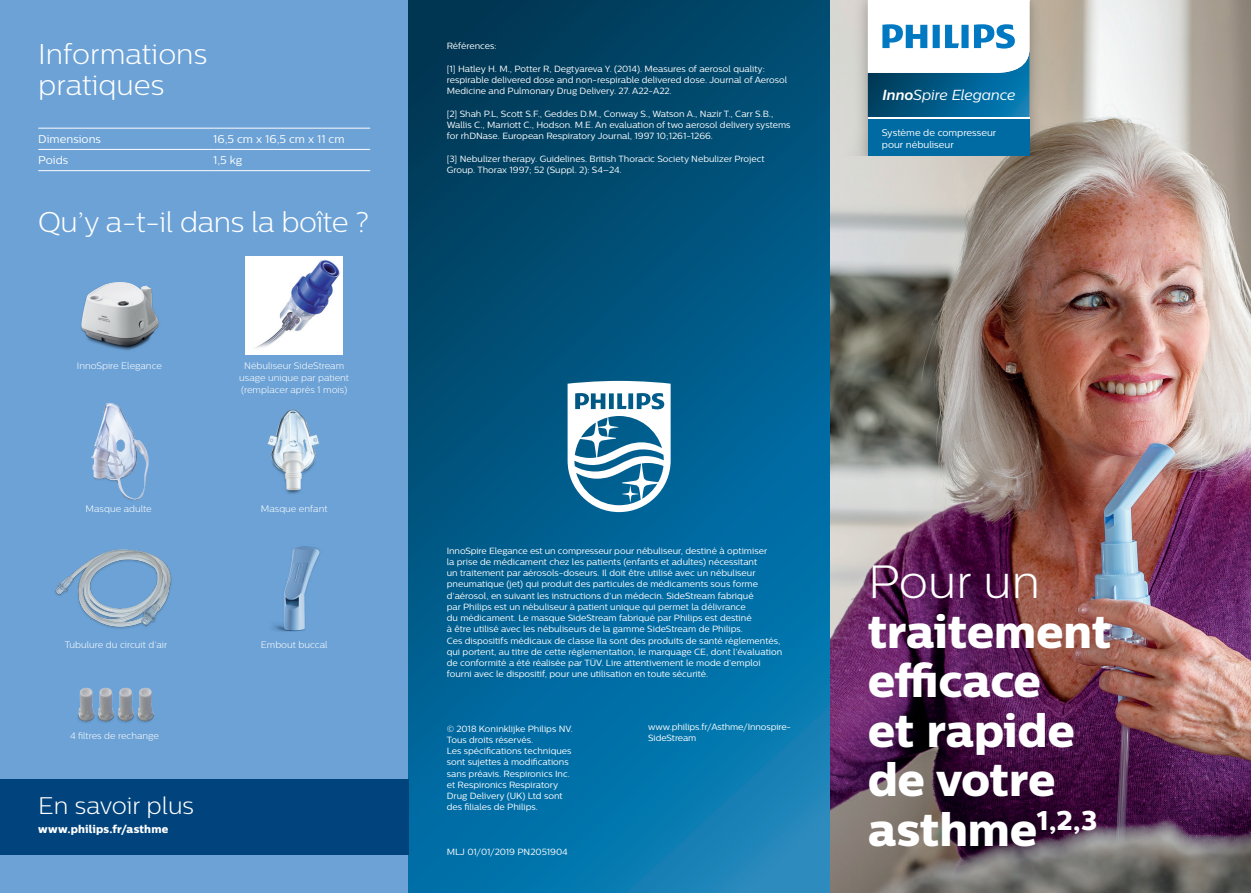
<style>
.page{position:relative;width:1251px;height:893px;background:#fff}
.page>*{position:absolute;margin:0;border:0;box-sizing:border-box;transform-origin:0 0}
.t1{font:46.5px/49.5px "Centrale Sans X Bold";color:#fff}
.t2{font:300 46.5px "Centrale Sans";color:#fff}
.t3{font:300 28.5px/31.5px "Centrale Sans";letter-spacing:-.005em;color:#fff}
.t4{font:300 24px "Centrale Sans";color:#fff}
.t5{font:italic 14.55px "Centrale Sans";letter-spacing:-.005em;color:#fff}
.t6{font:11.25px "Centrale Sans";color:#fff}
.t7{font:11.25px "Centrale Sans X Bold";letter-spacing:.015em;color:#fff}
.t8{font:9.6px/11.6px "Centrale Sans";color:#fff}
.t9{font:300 9.3px/11.7px "Centrale Sans";color:#fff;text-align:center}
.t10{font:9px/11.2px "Centrale Sans";color:#fff}
.s1{font-weight:700}
</style>
<div class="page">
<div style="left:0;top:0;width:408px;height:893px;background:#6ca2d6"></div>
<img style="left:829px;top:0;width:421px;height:893px">
<img style="left:848px;top:0;width:200px;height:100px">
<svg style="left:867px;top:1px;width:162px;height:99px"></svg>
<img style="left:848px;top:100px;width:200px;height:17px">
<img style="left:829px;top:117px;width:240px;height:39px">
<svg style="left:408px;top:0;width:421px;height:893px;background:#025d8b"></svg>
<svg style="left:567px;top:381px;width:103px;height:131px"></svg>
<hr style="left:38px;top:128px;width:175px;height:1px;background:#fff">
<hr style="left:213px;top:128px;width:157px;height:1px;background:#fff">
<hr style="left:38px;top:149px;width:175px;height:1px;background:#fff">
<hr style="left:213px;top:149px;width:157px;height:1px;background:#fff">
<hr style="left:38px;top:170px;width:175px;height:1px;background:#fff">
<hr style="left:213px;top:170px;width:157px;height:1px;background:#fff">
<img style="left:106px;top:346px;width:34px;height:5px">
<img style="left:91px;top:402px;width:58px;height:98px">
<img style="left:267px;top:409px;width:53px;height:85px">
<img style="left:55px;top:549px;width:117px;height:80px">
<img style="left:78px;top:687px;width:76px;height:36px">
<img style="left:81px;top:282px;width:78px;height:64px">
<img style="left:273px;top:546px;width:36px;height:86px">
<img style="left:284px;top:547px;width:36px;height:83px">
<hr style="left:867px;top:0;width:162px;height:1px;background:#fff">
<div style="left:0;top:779px;width:408px;height:76px;background:#01437c"></div>
<img style="left:245px;top:257px;width:97px;height:97px">
<h2 class="t3" style="left:38px;top:38px;width:170px">Informations pratiques</h2>
<p class="t10" style="left:446px;top:40px;width:51px">Références:</p>
<p class="t10" style="left:446px;top:63px;width:342px">[1] Hatley H. M., Potter R, Degtyareva Y. (2014). Measures of aerosol quality: respirable delivered dose and non-respirable delivered dose. Journal of Aerosol<br>Medicine and Pulmonary Drug Delivery. 27. A22-A22.</p>
<p class="t10" style="left:446px;top:108px;width:345px">[2] Shah P.L, Scott S.F., Geddes D.M., Conway S., Watson A., Nazir T., Carr S.B.,<br>Wallis C., Marriott C., Hodson. M.E. An evaluation of two aerosol delivery systems for rhDNase. European Respiratory Journal, 1997 10;1261-1266.</p>
<p class="t10" style="left:446px;top:153px;width:319px">[3] Nebulizer therapy. Guidelines. British Thoracic Society Nebulizer Project<br>Group. Thorax 1997; 52 (Suppl. 2): S4–24.</p>
<p class="t6" style="left:38px;top:133px;width:64px">Dimensions</p>
<p class="t6" style="left:213px;top:133px;width:133px">16,5 cm x 16,5 cm x 11 cm</p>
<p class="t6" style="left:38px;top:154px;width:31px">Poids</p>
<p class="t6" style="left:213px;top:154px;width:30px">1,5 kg</p>
<h2 class="t3" style="left:38px;top:206px;width:332px">Qu’y a-t-il dans la boîte ?</h2>
<p class="t9" style="left:77px;top:360px;width:87px">InnoSpire Elegance</p>
<p class="t9" style="left:239px;top:360px;width:111px">Nébuliseur SideStream usage unique par patient (remplacer après 1 mois)</p>
<p class="t9" style="left:86px;top:503px;width:68px">Masque adulte</p>
<p class="t9" style="left:261px;top:503px;width:68px">Masque enfant</p>
<p class="t9" style="left:65px;top:639px;width:104px">Tubulure du circuit d’air</p>
<p class="t9" style="left:261px;top:639px;width:68px">Embout buccal</p>
<p class="t9" style="left:70px;top:730px;width:90px">4 filtres de rechange</p>
<h3 class="t4" style="left:38px;top:792px;width:157px">En savoir plus</h3>
<p class="t7" style="left:38px;top:822px;width:131px">www.philips.fr/asthme</p>
<p class="t10" style="left:446px;top:545px;width:337px">InnoSpire Elegance est un compresseur pour nébuliseur, destiné à optimiser<br>la prise de médicament chez les patients (enfants et adultes) nécessitant<br>un traitement par aérosols-doseurs. Il doit être utilisé avec un nébuliseur pneumatique (jet) qui produit des particules de médicaments sous forme d’aérosol, en suivant les instructions d’un médecin. SideStream fabriqué<br>par Philips est un nébuliseur à patient unique qui permet la délivrance<br>du médicament. Le masque SideStream fabriqué par Philips est destiné<br>à être utilisé avec les nébuliseurs de la gamme SideStream de Philips.<br>Ces dispositifs médicaux de classe IIa sont des produits de santé réglementés, qui portent, au titre de cette réglementation, le marquage CE, dont l’évaluation de conformité a été réalisée par TÜV. Lire attentivement le mode d’emploi fourni avec le dispositif, pour une utilisation en toute sécurité.</p>
<p class="t10" style="left:446px;top:723px;width:128px">© 2018 Koninklijke Philips NV.<br>Tous droits réservés.<br>Les spécifications techniques sont sujettes à modifications sans préavis. Respironics Inc. et Respironics Respiratory<br>Drug Delivery (UK) Ltd sont des filiales de Philips.</p>
<p class="t10" style="left:446px;top:846px;width:122px">MLJ 01/01/2019 PN2051904</p>
<p class="t10" style="left:648px;top:721px;width:144px">www.philips.fr/Asthme/Innospire-<br>SideStream</p>
<h3 class="t5" style="left:882px;top:87px;width:135px"><span class="s1">Inno</span>Spire Elegance</h3>
<p class="t8" style="left:881px;top:127px;width:116px">Système de compresseur pour nébuliseur</p>
<h1 class="t2" style="left:867px;top:555px;width:173px">Pour un</h1>
<h1 class="t1" style="left:867px;top:606px;width:245px">traitement efficace<br>et rapide de votre asthme<sup>1,2,3</sup></h1>
</div>
